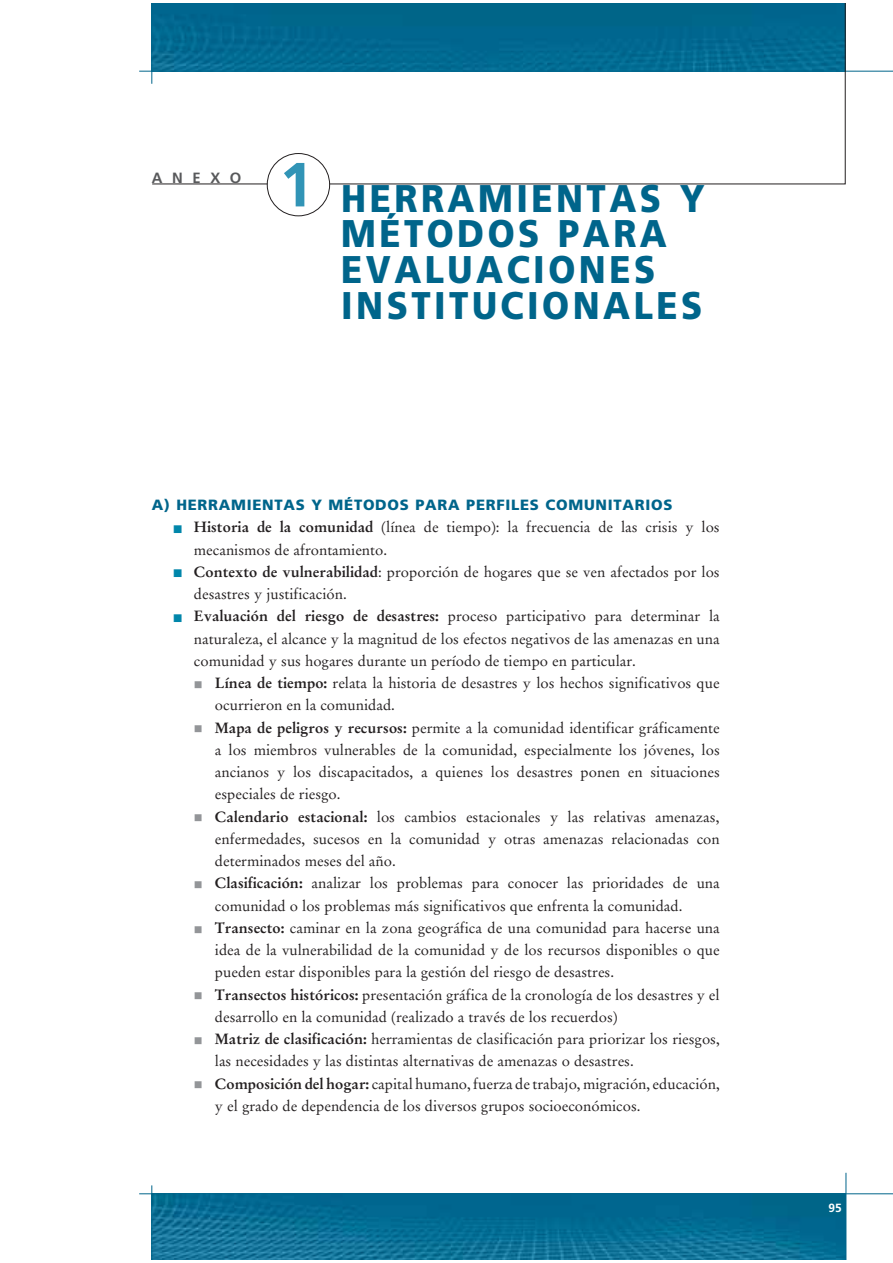
<style>
.page{position:relative;width:893px;height:1263px;background:#fff}
.page>*{position:absolute;margin:0;border:0;box-sizing:border-box;transform-origin:0 0}
.t1{font:900 38.55px/35.5px "Frutiger LT Std";letter-spacing:.1em;color:#00658b;scale:.9 1}
.t2{font:14.85px/22.2px "Stempel Garamond";color:#231f20}
.t3{font:900 14.85px "Frutiger LT Std";letter-spacing:.05em;color:#00658b}
.t4{font:700 14.85px "Frutiger LT Std";letter-spacing:.65em;color:#58595b}
.t5{font:700 11.85px "Frutiger LT Std";color:#fff}
.s1{font-weight:700;font-size:62.25px;color:#3194b6}
.s2{color:#0086aa}
.s3{font-weight:700}
.s4{color:#939598}
</style>
<div class="page">
<img style="left:152px;top:1194px;width:693px;height:65px">
<hr style="left:151px;top:1185px;width:1px;height:74px;background:#00658b">
<hr style="left:139px;top:1193px;width:753px;height:1px;background:#00658b">
<hr style="left:845px;top:1173px;width:1px;height:86px;background:#00658b">
<hr style="left:139px;top:71px;width:753px;height:1px;background:#00658b">
<svg style="left:151px;top:4px;width:695px;height:181px"></svg>
<div style="left:267px;top:154px;width:62px;height:62px;background:#fff;border-radius:50%"></div>
<div style="left:267px;top:153px;width:63px;height:63px;border:1px solid #231f20;border-radius:50%"></div>
<p class="t4" style="left:152px;top:171px;width:91px">ANEXO</p>
<h1 class="t1" style="left:341px;top:182px;width:405px;text-indent:-62px"><span class="s1">1</span> HERRAMIENTAS Y<br>MÉTODOS PARA<br>EVALUACIONES<br>INSTITUCIONALES</h1>
<p class="t3" style="left:152px;top:498px;width:522px">A) HERRAMIENTAS Y MÉTODOS PARA PERFILES COMUNITARIOS</p>
<p class="t2" style="left:194px;top:517px;width:527px;text-indent:-21px"><span class="s2">■</span> <span class="s3">Historia de la comunidad</span> (línea de tiempo): la frecuencia de las crisis y los mecanismos de afrontamiento.</p>
<p class="t2" style="left:194px;top:562px;width:527px;text-indent:-21px"><span class="s2">■</span> <span class="s3">Contexto de vulnerabilidad</span>: proporción de hogares que se ven afectados por los desastres y justificación.</p>
<p class="t2" style="left:194px;top:606px;width:527px;text-align:justify;text-indent:-21px"><span class="s2">■</span> <span class="s3">Evaluación del riesgo de desastres:</span> proceso participativo para determinar la naturaleza, el alcance y la magnitud de los efectos negativos de las amenazas en una comunidad y sus hogares durante un período de tiempo en particular.</p>
<p class="t2" style="left:215px;top:673px;width:506px;text-indent:-21px"><span class="s4">■</span> <span class="s3">Línea de tiempo:</span> relata la historia de desastres y los hechos significativos que ocurrieron en la comunidad.</p>
<p class="t2" style="left:215px;top:718px;width:506px;text-align:justify;text-indent:-21px"><span class="s4">■</span> <span class="s3">Mapa de peligros y recursos:</span> permite a la comunidad identificar gráficamente a los miembros vulnerables de la comunidad, especialmente los jóvenes, los ancianos y los discapacitados, a quienes los desastres ponen en situaciones especiales de riesgo.</p>
<p class="t2" style="left:215px;top:807px;width:506px;text-align:justify;text-indent:-21px"><span class="s4">■</span> <span class="s3">Calendario estacional:</span> los cambios estacionales y las relativas amenazas, enfermedades, sucesos en la comunidad y otras amenazas relacionadas con determinados meses del año.</p>
<p class="t2" style="left:215px;top:873px;width:506px;text-indent:-21px"><span class="s4">■</span> <span class="s3">Clasificación:</span> analizar los problemas para conocer las prioridades de una comunidad o los problemas más significativos que enfrenta la comunidad.</p>
<p class="t2" style="left:215px;top:918px;width:506px;text-align:justify;text-indent:-21px"><span class="s4">■</span> <span class="s3">Transecto:</span> caminar en la zona geográfica de una comunidad para hacerse una idea de la vulnerabilidad de la comunidad y de los recursos disponibles o que pueden estar disponibles para la gestión del riesgo de desastres.</p>
<p class="t2" style="left:215px;top:985px;width:506px;text-indent:-21px"><span class="s4">■</span> <span class="s3">Transectos históricos:</span> presentación gráfica de la cronología de los desastres y el desarrollo en la comunidad (realizado a través de los recuerdos)</p>
<p class="t2" style="left:215px;top:1029px;width:506px;text-indent:-21px"><span class="s4">■</span> <span class="s3">Matriz de clasificación:</span> herramientas de clasificación para priorizar los riesgos, las necesidades y las distintas alternativas de amenazas o desastres.</p>
<p class="t2" style="left:215px;top:1074px;width:506px;text-indent:-21px"><span class="s4">■</span> <span class="s3">Composición del hogar:</span> capital humano, fuerza de trabajo, migración, educación, y el grado de dependencia de los diversos grupos socioeconómicos.</p>
<p class="t5" style="left:828px;top:1203px;width:15px">95</p>
</div>
